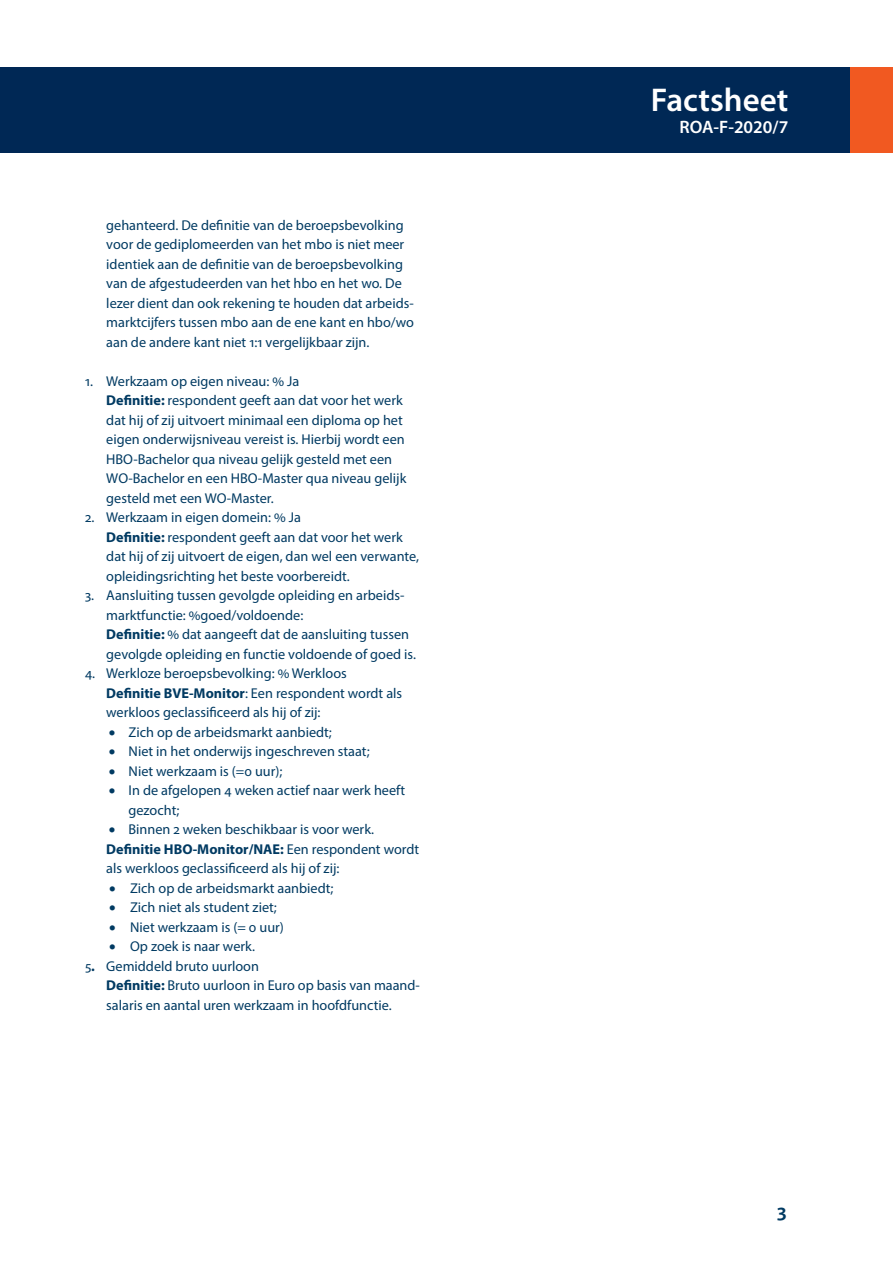
<style>
.page{position:relative;width:893px;height:1263px;background:#fff}
.page>*{position:absolute;margin:0;border:0;box-sizing:border-box;transform-origin:0 0}
.t1{font:600 33px "Myriad Pro";color:#fff}
.t2{font:600 21px "Myriad Pro";color:#003a62}
.t3{font:600 18px "Myriad Pro";color:#fff}
.bodytekst_inspring{font:14.25px/19.5px "Myriad Pro";color:#003a62}
.bodytekst{font:14.25px "Myriad Pro";color:#003a62}
.bodytekst_tab{font:14.25px/19.5px "Myriad Pro";color:#003a62}
.s1{font-weight:700}
</style>
<div class="page">
<div style="left:0;top:67px;width:893px;height:86px;background:#002855"></div>
<div style="left:850px;top:67px;width:43px;height:86px;background:#f15921"></div>
<p class="bodytekst_inspring" style="left:106px;top:215px;width:309px">gehanteerd. De definitie van de beroepsbevolking voor de gediplomeerden van het mbo is niet meer identiek aan de definitie van de beroepsbevolking van de afgestudeerden van het hbo en het wo. De lezer dient dan ook rekening te houden dat arbeids&shy;marktcijfers tussen mbo aan de ene kant en hbo/wo aan de andere kant niet 1:1 vergelijkbaar zijn.</p>
<p class="bodytekst" style="left:85px;top:372px;width:216px">1. Werkzaam op eigen niveau: % Ja</p>
<p class="bodytekst_inspring" style="left:106px;top:390px;width:302px"><span class="s1">Definitie:</span> respondent geeft aan dat voor het werk dat hij of zij uitvoert minimaal een diploma op het eigen onderwijsniveau vereist is. Hierbij wordt een HBO-Bachelor qua niveau gelijk gesteld met een WO-Bachelor en een HBO-Master qua niveau gelijk gesteld met een WO-Master.</p>
<p class="bodytekst" style="left:85px;top:508px;width:217px">2. Werkzaam in eigen domein: % Ja</p>
<p class="bodytekst_inspring" style="left:106px;top:527px;width:314px"><span class="s1">Definitie:</span> respondent geeft aan dat voor het werk dat hij of zij uitvoert de eigen, dan wel een verwante, opleidingsrichting het beste voorbereidt.</p>
<p class="bodytekst_tab" style="left:106px;top:585px;width:300px;text-indent:-21px">3. Aansluiting tussen gevolgde opleiding en arbeids&shy;marktfunctie: %goed/voldoende:</p>
<p class="bodytekst_inspring" style="left:106px;top:624px;width:311px"><span class="s1">Definitie:</span> % dat aangeeft dat de aansluiting tussen gevolgde opleiding en functie voldoende of goed is.</p>
<p class="bodytekst" style="left:85px;top:664px;width:263px">4. Werkloze beroepsbevolking: % Werkloos</p>
<p class="bodytekst_inspring" style="left:106px;top:683px;width:297px"><span class="s1">Definitie BVE-Monitor</span>: Een respondent wordt als werkloos geclassificeerd als hij of zij:</p>
<p class="bodytekst_inspring" style="left:109px;top:722px;width:225px">• Zich op de arbeidsmarkt aanbiedt;</p>
<p class="bodytekst_inspring" style="left:109px;top:741px;width:262px">• Niet in het onderwijs ingeschreven staat;</p>
<p class="bodytekst_inspring" style="left:109px;top:761px;width:175px">• Niet werkzaam is (=0 uur);</p>
<p class="bodytekst_inspring" style="left:129px;top:780px;width:278px;text-indent:-20px">• In de afgelopen 4 weken actief naar werk heeft gezocht;</p>
<p class="bodytekst_inspring" style="left:109px;top:819px;width:267px">• Binnen 2 weken beschikbaar is voor werk.</p>
<p class="bodytekst_inspring" style="left:106px;top:839px;width:314px"><span class="s1">Definitie HBO-Monitor/NAE:</span> Een respondent wordt als werkloos geclassificeerd als hij of zij:</p>
<p class="bodytekst_inspring" style="left:109px;top:878px;width:226px">• Zich op de arbeidsmarkt aanbiedt;</p>
<p class="bodytekst_inspring" style="left:109px;top:897px;width:169px">• Zich niet als student ziet;</p>
<p class="bodytekst_inspring" style="left:109px;top:917px;width:176px">• Niet werkzaam is (= 0 uur)</p>
<p class="bodytekst_inspring" style="left:109px;top:936px;width:147px">• Op zoek is naar werk.</p>
<p class="bodytekst" style="left:85px;top:957px;width:175px">5<span class="s1">.</span> Gemiddeld bruto uurloon</p>
<p class="bodytekst_inspring" style="left:106px;top:975px;width:315px"><span class="s1">Definitie:</span> Bruto uurloon in Euro op basis van maand&shy;salaris en aantal uren werkzaam in hoofdfunctie.</p>
<h1 class="t1" style="left:651px;top:79px;width:139px">Factsheet</h1>
<p class="t3" style="left:679px;top:115px;width:110px">ROA-F-2020/7</p>
<h2 class="t2" style="left:777px;top:1197px;width:11px">3</h2>
</div>
